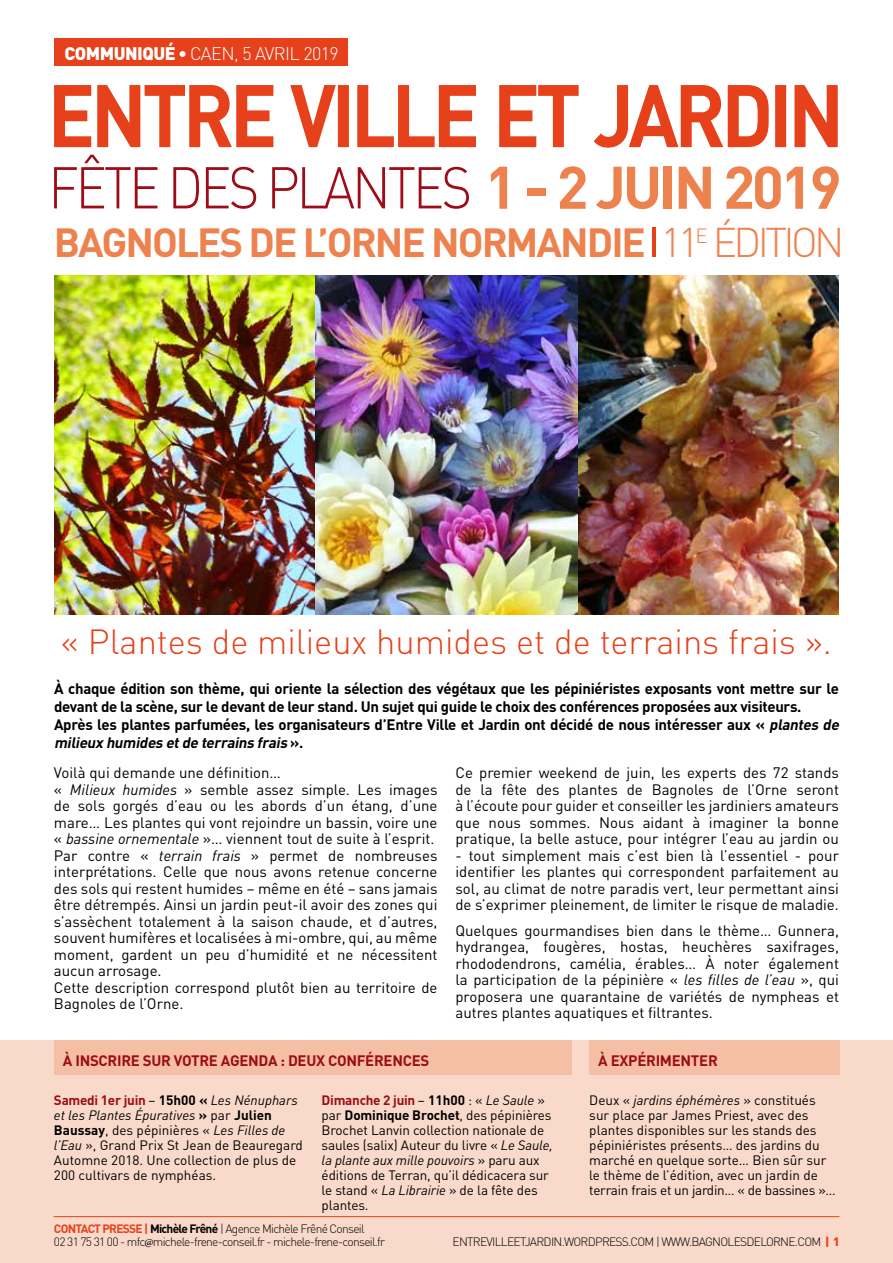
<style>
.page{position:relative;width:893px;height:1263px;background:#fff}
.page>*{position:absolute;margin:0;border:0;box-sizing:border-box;transform-origin:0 0}
.t1{font:700 59.1px "DIN";letter-spacing:-.055em;color:#ee824f}
.t2{font:700 40.2px "DIN";letter-spacing:-.05em;color:#ee824f}
.t3{font:300 34.5px "DIN";color:#e6411a}
.t4{font:300 18px "DIN";letter-spacing:-.03em;color:#fff}
.t5{font:15px/16.5px "DIN";color:#000;text-align:justify}
.t6{font:700 15px/18px "DIN";letter-spacing:-.02em;color:#000}
.t7{font:700 15px "DIN";letter-spacing:-.02em;color:#9d0c17}
.t8{font:13.5px/15px "DIN";color:#000}
.t9{font:300 12px/13.5px "DIN";letter-spacing:-.06em;color:#000}
.s1{font-weight:900}
.s2{font-weight:300;font-size:40.95px}
.s3{font-style:italic}
.s4{font-weight:700;color:#9d0c17}
.s5{font-weight:700}
.s6{font-weight:700;color:#e6411a}
.s7{font-family:"Minion Pro";font-weight:400}
.s8{font-weight:900;color:#e6411a}
</style>
<div class="page">
<div style="left:0;top:1040px;width:893px;height:223px;background:#f9d9ca"></div>
<svg style="left:54px;top:155px;width:415px;height:54px"></svg>
<svg style="left:54px;top:85px;width:784px;height:63px"></svg>
<hr style="left:652px;top:228px;width:4px;height:29px;background:#e6411a">
<div style="left:54px;top:38px;width:294px;height:28px;background:#e6411a"></div>
<img style="left:54px;top:276px;width:785px;height:339px">
<div style="left:54px;top:1040px;width:517px;height:34px;background:#f5bfa5"></div>
<div style="left:589px;top:1040px;width:251px;height:34px;background:#f5bfa5"></div>
<hr style="left:54px;top:1216px;width:785px;height:1px;background:#e6411a">
<p class="t4" style="left:64px;top:42px;width:276px"><span class="s1">COMMUNIQUÉ •</span> CAEN, 5 AVRIL 2019</p>
<h1 class="t1" style="left:485px;top:149px;width:358px">1 - 2 JUIN 2019</h1>
<h2 class="t2" style="left:54px;top:216px;width:792px">BAGNOLES DE L’ORNE NORMANDIE <span class="s2">11</span><sup>E</sup> <span class="s2">ÉDITION</span></h2>
<h3 class="t3" style="left:61px;top:621px;width:773px">« Plantes de milieux humides et de terrains frais ».</h3>
<p class="t6" style="left:54px;top:679px;width:790px">À chaque édition son thème, qui oriente la sélection des végétaux que les pépiniéristes exposants vont mettre sur le devant de la scène, sur le devant de leur stand. Un sujet qui guide le choix des conférences proposées aux visiteurs.<br>Après les plantes parfumées, les organisateurs d’Entre Ville et Jardin ont décidé de nous intéresser aux « <span class="s3">plantes de milieux humides etde terrains frais</span> » .</p>
<p class="t5" style="left:54px;top:764px;width:385px;text-align:left">Voilà qui demande une définition…<br>« <span class="s3">Milieux humides</span> » semble assez simple. Les images de sols gorgés d’eau ou les abords d’un étang, d’une mare… Les plantes qui vont rejoindre un bassin, voire une « <span class="s3">bassine ornementale</span> »… viennent tout de suite à l’esprit.<br>Par contre « <span class="s3">terrain frais</span> » permet de nombreuses interprétations. Celle que nous avons retenue concerne des sols qui restent humides – même en été – sans jamais être détrempés. Ainsi un jardin peut-il avoir des zones qui s’assèchent totalement à la saison chaude, et d’autres, souvent humifères et localisées à mi-ombre, qui, au même moment, gardent un peu d’humidité et ne nécessitent aucun arrosage.<br>Cette description correspond plutôt bien au territoire de Bagnoles de l’Orne.</p>
<p class="t5" style="left:455px;top:764px;width:385px">Ce premier weekend de juin, les experts des 72 stands de la fête des plantes de Bagnoles de l’Orne seront à l’écoute pour guider et conseiller les jardiniers amateurs que nous sommes. Nous aidant à imaginer la bonne pratique, la belle astuce, pour intégrer l’eau au jardin ou</p>
<p class="t5" style="left:455px;top:847px;width:385px">- tout simplement mais c’est bien là l’essentiel - pour identifier les plantes qui correspondent parfaitement au sol, au climat de notre paradis vert, leur permettant ainsi de s’exprimer pleinement, de limiter le risque de maladie.</p>
<p class="t5" style="left:455px;top:922px;width:385px">Quelques gourmandises bien dans le thème… Gunnera, hydrangea, fougères, hostas, heuchères saxifrages, rhododendrons, camélia, érables… À noter également la participation de la pépinière « <span class="s3">les filles de l’eau</span> », qui proposera une quarantaine de variétés de nympheas et autres plantes aquatiques et filtrantes.</p>
<p class="t7" style="left:63px;top:1050px;width:368px">À INSCRIRE SUR VOTRE AGENDA : DEUX CONFÉRENCES</p>
<p class="t7" style="left:598px;top:1050px;width:121px">À EXPÉRIMENTER</p>
<p class="t8" style="left:54px;top:1092px;width:250px"><span class="s4">Samedi 1er juin</span> – <span class="s5">15h00 «</span> <span class="s3">Les Nénuphars et les Plantes Épuratives</span> <span class="s5">»</span> par <span class="s5">Julien Baussay</span>, des pépinières « <span class="s3">Les Filles de l’Eau</span> », Grand Prix St Jean de Beauregard Automne 2018. Une collection de plus de 200 cultivars de nymphéas.</p>
<p class="t8" style="left:322px;top:1092px;width:233px"><span class="s4">Dimanche 2 juin</span> – <span class="s5">11h00</span> : « <span class="s3">Le Saule</span> » par <span class="s5">Dominique Brochet</span>, des pépinières Brochet Lanvin collection nationale de saules (salix) Auteur du livre « <span class="s3">Le Saule, la plante aux mille pouvoirs</span> » paru aux éditions de Terran, qu’il dédicacera sur le stand « <span class="s3">La Librairie</span> » de la fête des plantes.</p>
<p class="t8" style="left:589px;top:1092px;width:248px">Deux « <span class="s3">jardins éphémères</span> » constitués sur place par James Priest, avec des plantes disponibles sur les stands des pépiniéristes présents… des jardins du marché en quelque sorte… Bien sûr sur le thème de l’édition, avec un jardin de terrain frais et un jardin… « de bassines »…</p>
<p class="t9" style="left:54px;top:1221px;width:333px"><span class="s6">CONTACT PRESSE |</span> <span class="s5">Michèle Frêné</span> | Agence Michèle Frêné Conseil<br>02 31 75 31 00 - mfc<span class="s7">@</span>michele-frene-conseil.fr - michele-frene-conseil.fr</p>
<p class="t9" style="left:453px;top:1234px;width:389px">ENTREVILLEETJARDIN.WORDPRESS.COM | WWW.BAGNOLESDELORNE.COM <span class="s8">| 1</span></p>
</div>
